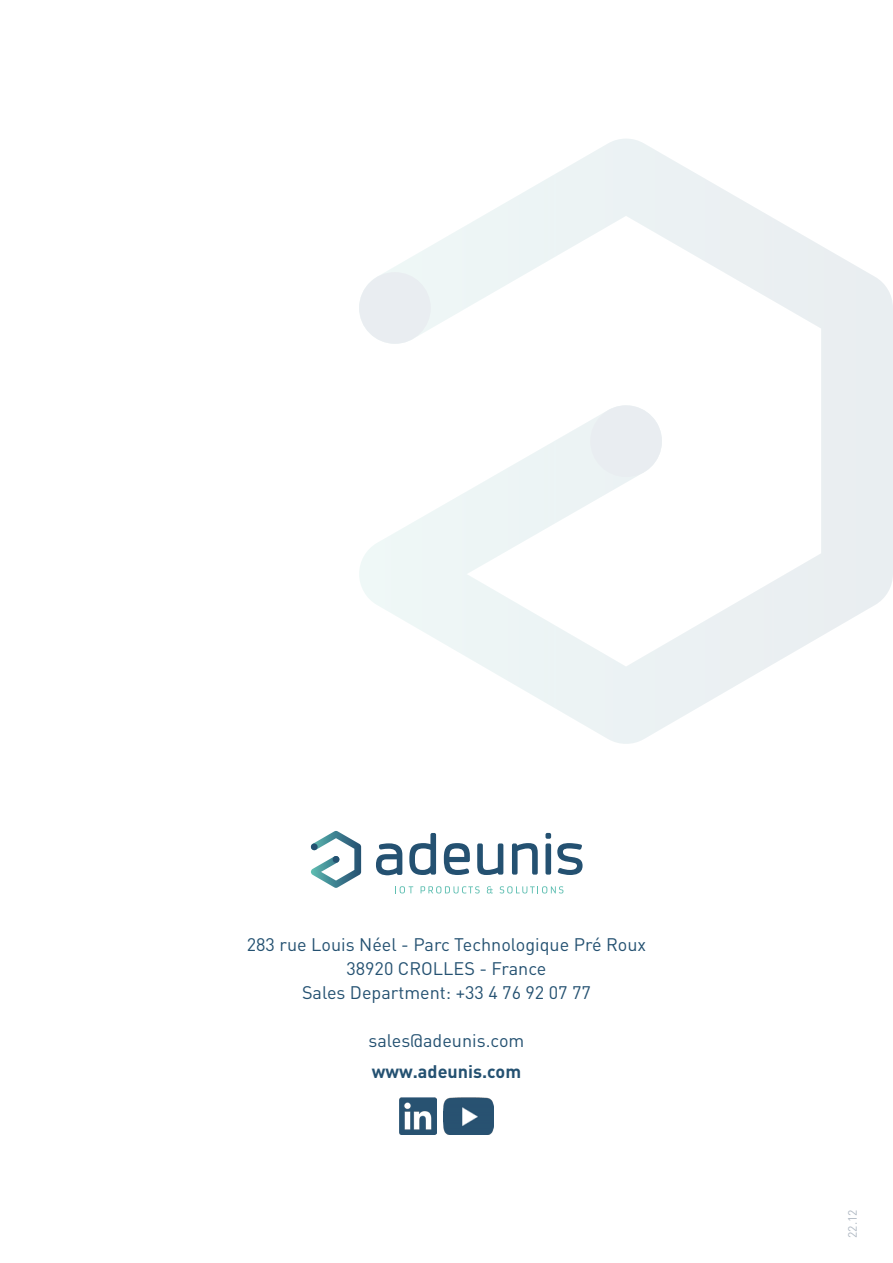
<style>
.page{position:relative;width:893px;height:1263px;background:#fff}
.page>*{position:absolute;margin:0;border:0;box-sizing:border-box;transform-origin:0 0}
.t1{font:18px "DIN Pro";color:#245171}
.t2{font:700 18px "DIN Pro";color:#245171}
.t3{font:12px "DIN Pro";color:#b0b9c3}
</style>
<div class="page">
<svg style="left:359px;top:139px;width:534px;height:605px"></svg>
<div style="left:359px;top:272px;width:72px;height:72px;background:#e9edf1;border-radius:50%"></div>
<div style="left:590px;top:405px;width:72px;height:72px;background:#e9edf1;border-radius:50%"></div>
<svg style="left:310px;top:831px;width:51px;height:57px"></svg>
<div style="left:311px;top:843px;width:7px;height:7px;background:#245171;border-radius:50%"></div>
<div style="left:333px;top:856px;width:6px;height:7px;background:#245171;border-radius:50%"></div>
<svg style="left:421px;top:886px;width:59px;height:7px"></svg>
<svg style="left:487px;top:886px;width:6px;height:7px"></svg>
<svg style="left:500px;top:886px;width:63px;height:7px"></svg>
<svg style="left:395px;top:886px;width:18px;height:7px"></svg>
<svg style="left:376px;top:843px;width:26px;height:32px"></svg>
<svg style="left:409px;top:833px;width:27px;height:42px"></svg>
<svg style="left:444px;top:843px;width:26px;height:32px"></svg>
<svg style="left:477px;top:843px;width:26px;height:32px"></svg>
<svg style="left:512px;top:843px;width:26px;height:32px"></svg>
<svg style="left:545px;top:833px;width:6px;height:6px"></svg>
<div style="left:545px;top:843px;width:6px;height:32px;background:#245171;border-radius:2px"></div>
<svg style="left:557px;top:843px;width:26px;height:32px"></svg>
<img style="left:399px;top:1098px;width:37px;height:37px">
<img style="left:444px;top:1098px;width:50px;height:37px">
<p class="t1" style="left:247px;top:932px;width:401px">283 rue Louis Néel - Parc Technologique Pré Roux</p>
<p class="t1" style="left:346px;top:956px;width:202px">38920 CROLLES - France</p>
<p class="t1" style="left:302px;top:980px;width:290px">Sales Department: +33 4 76 92 07 77</p>
<p class="t1" style="left:369px;top:1028px;width:157px">sales@adeunis.com</p>
<p class="t2" style="left:372px;top:1059px;width:151px">www.adeunis.com</p>
<p class="t3" style="left:844px;top:1238px;width:30px;rotate:-90deg">22.12</p>
</div>
